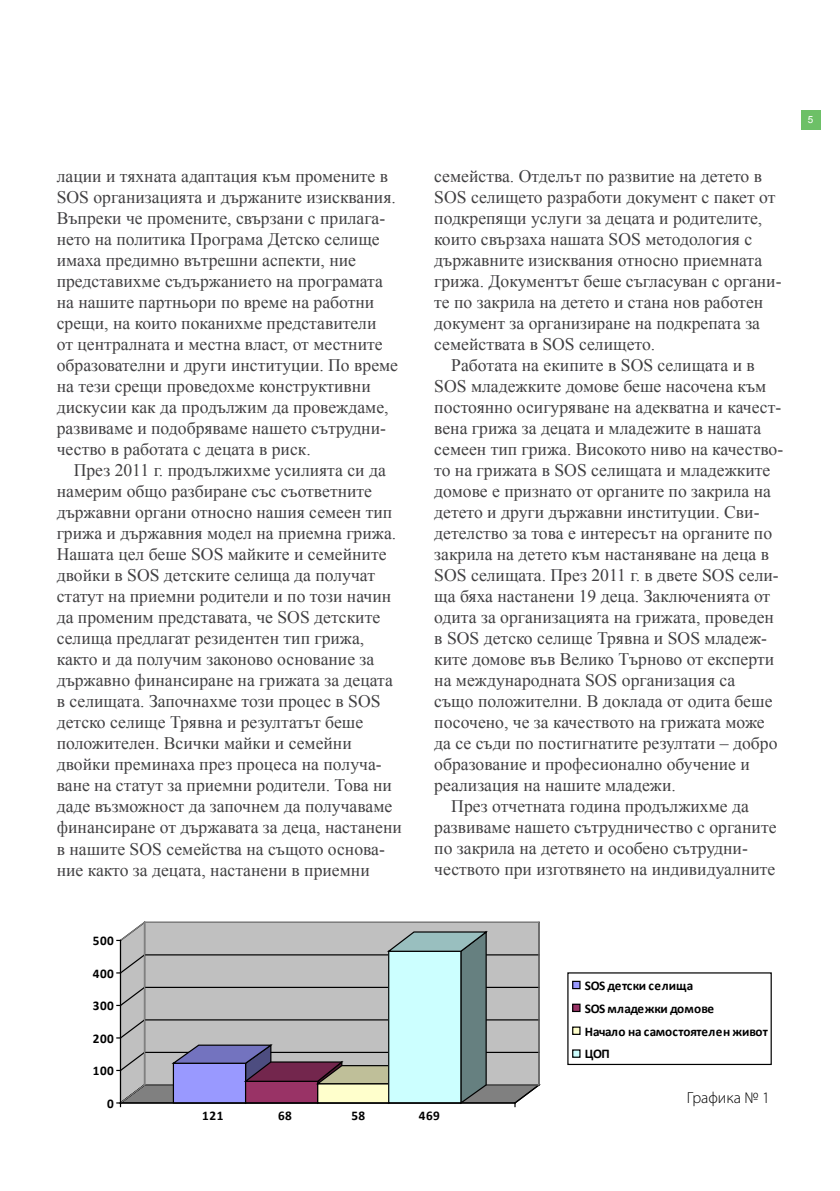
<style>
.page{position:relative;width:840px;height:1191px;background:#fff}
.page>*{position:absolute;margin:0;border:0;box-sizing:border-box;transform-origin:0 0}
.t1{font:17.6px/21px "Times New Roman";color:#414042}
.t2{font:300 16px "Myriad Pro";color:#000}
.t3{font:700 13.2px/22.8px "Calibri";letter-spacing:-.01em;color:#000}
.t4{font:700 13.2px "Calibri";letter-spacing:.01em;color:#000}
.t5{font:9.8px "Arial";color:#fff}
</style>
<div class="page">
<div style="left:800px;top:110px;width:20px;height:20px;background:#6dc067"></div>
<svg style="left:117px;top:921px;width:423px;height:185px;background:#adb2b8"></svg>
<div style="left:567px;top:972px;width:204px;height:93px;border:1px solid #000"></div>
<svg style="left:573px;top:982px;width:5px;height:5px"></svg>
<div style="left:571px;top:980px;width:9px;height:9px;border:1px solid #000"></div>
<svg style="left:573px;top:1005px;width:5px;height:5px"></svg>
<div style="left:571px;top:1003px;width:9px;height:9px;border:1px solid #000"></div>
<svg style="left:573px;top:1028px;width:5px;height:5px"></svg>
<div style="left:571px;top:1026px;width:9px;height:9px;border:1px solid #000"></div>
<svg style="left:573px;top:1051px;width:5px;height:4px"></svg>
<div style="left:571px;top:1049px;width:9px;height:8px;border:1px solid #000"></div>
<p class="t1" style="left:57px;top:166px;width:342px">лации и тяхната адаптация към промените в SOS организацията и държаните изисквания.<br>Въпреки че промените, свързани с прилага&shy;нето на политика Програма Детско селище имаха предимно вътрешни аспекти, ние представихме съдържанието на програмата на нашите партньори по време на работни срещи, на които поканихме представители<br>от централната и местна власт, от местните образователни и други институции. По време на тези срещи проведохме конструктивни дискусии как да продължим да провеждаме, развиваме и подобряваме нашето сътрудни&shy;чество в работата с децата в риск.</p>
<p class="t1" style="left:57px;top:460px;width:346px;text-indent:17px">През 2011 г. продължихме усилията си да намерим общо разбиране със съответните държавни органи относно нашия семеен тип грижа и държавния модел на приемна грижа.<br>Нашата цел беше SOS майките и семейните двойки в SOS детските селища да получат статут на приемни родители и по този начин да променим представата, че SOS детските селища предлагат резидентен тип грижа, както и да получим законово основание за държавно финансиране на грижата за децата в селищата. Започнахме този процес в SOS детско селище Трявна и резултатът беше положителен. Всички майки и семейни двойки преминаха през процеса на получа&shy;ване на статут за приемни родители. Това ни даде възможност да започнем да получаваме финансиране от държавата за деца, настанени в нашите SOS семейства на същото основа&shy;ние както за децата, настанени в приемни</p>
<p class="t4" style="left:93px;top:932px;width:23px">500</p>
<p class="t4" style="left:93px;top:965px;width:23px">400</p>
<p class="t4" style="left:93px;top:997px;width:23px">300</p>
<p class="t4" style="left:93px;top:1030px;width:23px">200</p>
<p class="t4" style="left:93px;top:1062px;width:23px">100</p>
<p class="t4" style="left:107px;top:1095px;width:8px">0</p>
<p class="t1" style="left:434px;top:166px;width:329px">семейства. Отделът по развитие на детето в</p>
<p class="t1" style="left:434px;top:187px;width:342px">SOS селището разработи документ с пакет от</p>
<p class="t1" style="left:434px;top:208px;width:329px">подкрепящи услуги за децата и родителите,</p>
<p class="t1" style="left:434px;top:229px;width:319px">които свързаха нашата SOS методология с</p>
<p class="t1" style="left:434px;top:250px;width:329px">държавните изисквания относно приемната</p>
<p class="t1" style="left:434px;top:271px;width:348px">грижа. Документът беше съгласуван с органи-</p>
<p class="t1" style="left:434px;top:291px;width:330px">те по закрила на детето и стана нов работен</p>
<p class="t1" style="left:434px;top:312px;width:327px">документ за организиране на подкрепата за</p>
<p class="t1" style="left:434px;top:333px;width:222px">семействата в SOS селището.</p>
<p class="t1" style="left:451px;top:354px;width:305px">Работата на екипите в SOS селищата и в</p>
<p class="t1" style="left:434px;top:375px;width:333px">SOS младежките домове беше насочена към</p>
<p class="t1" style="left:434px;top:396px;width:348px">постоянно осигуряване на адекватна и качест-</p>
<p class="t1" style="left:434px;top:417px;width:328px">вена грижа за децата и младежите в нашата</p>
<p class="t1" style="left:434px;top:438px;width:350px">семеен тип грижа. Високото ниво на качество-</p>
<p class="t1" style="left:434px;top:459px;width:337px">то на грижата в SOS селищата и младежките</p>
<p class="t1" style="left:434px;top:480px;width:338px">домове е признато от органите по закрила на</p>
<p class="t1" style="left:434px;top:501px;width:326px">детето и други държавни институции. Сви-</p>
<p class="t1" style="left:434px;top:522px;width:339px">детелство за това е интересът на органите по</p>
<p class="t1" style="left:434px;top:543px;width:336px">закрила на детето към настаняване на деца в</p>
<p class="t1" style="left:434px;top:564px;width:346px">SOS селищата. През 2011 г. в двете SOS сели-</p>
<p class="t1" style="left:434px;top:585px;width:337px">ща бяха настанени 19 деца. Заключенията от</p>
<p class="t1" style="left:434px;top:606px;width:341px">одита за организацията на грижата, проведен</p>
<p class="t1" style="left:434px;top:627px;width:334px">в SOS детско селище Трявна и SOS младеж-</p>
<p class="t1" style="left:434px;top:648px;width:341px">ките домове във Велико Търново от експерти</p>
<p class="t1" style="left:434px;top:669px;width:302px">на международната SOS организация са</p>
<p class="t1" style="left:434px;top:690px;width:339px">също положителни. В доклада от одита беше</p>
<p class="t1" style="left:434px;top:711px;width:332px">посочено, че за качеството на грижата може</p>
<p class="t1" style="left:434px;top:732px;width:344px">да се съди по постигнатите резултати – добро</p>
<p class="t1" style="left:434px;top:753px;width:317px">образование и професионално обучение и</p>
<p class="t1" style="left:434px;top:774px;width:243px">реализация на нашите младежи.</p>
<p class="t1" style="left:451px;top:795px;width:299px">През отчетната година продължихме да</p>
<p class="t1" style="left:434px;top:816px;width:343px">развиваме нашето сътрудничество с органите</p>
<p class="t1" style="left:434px;top:837px;width:315px">по закрила на детето и особено сътрудни-</p>
<p class="t1" style="left:434px;top:858px;width:342px">чеството при изготвянето на индивидуалните</p>
<p class="t3" style="left:584px;top:974px;width:184px">SOS детски селища<br>SOS младежки домове<br>Начало на самостоятелен живот<br>ЦОП</p>
<p class="t2" style="left:686px;top:1088px;width:84px">Графика № 1</p>
<p class="t4" style="left:202px;top:1107px;width:23px">121</p>
<p class="t4" style="left:278px;top:1107px;width:15px">68</p>
<p class="t4" style="left:351px;top:1107px;width:15px">58</p>
<p class="t4" style="left:418px;top:1107px;width:23px">469</p>
<p class="t5" style="left:807px;top:113px;width:7px">5</p>
</div>
